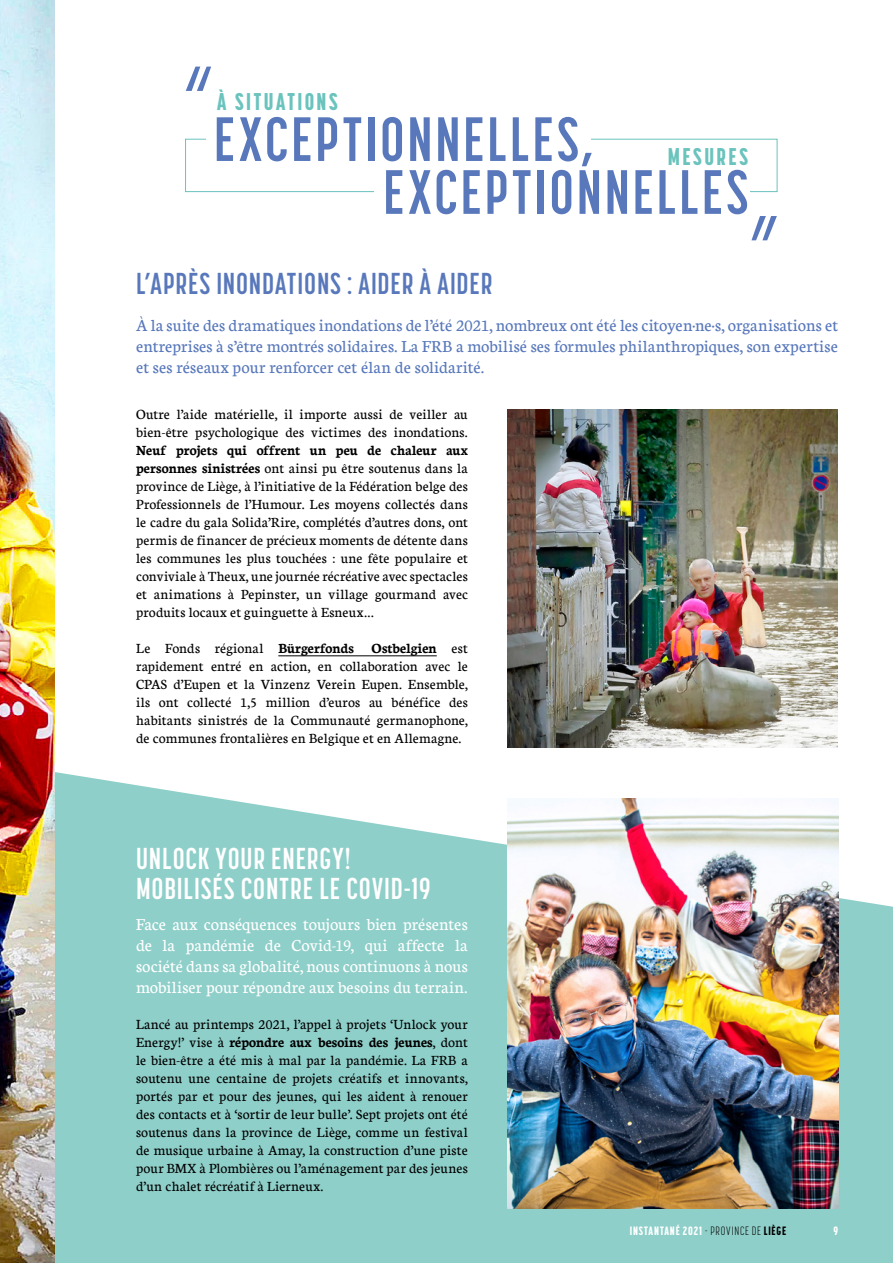
<style>
.page{position:relative;width:893px;height:1263px;background:#fff}
.page>*{position:absolute;margin:0;border:0;box-sizing:border-box;transform-origin:0 0}
.t1{font:300 123.45px "Korolev Compressed";color:#5878bb}
.t2{font:700 61.95px/52.8px "Korolev Compressed";letter-spacing:.045em;color:#5878bb}
.t3{font:700 30px/30px "Korolev Compressed";letter-spacing:.03em;color:#fff}
.t4{font:700 30px "Korolev Compressed";letter-spacing:.025em;color:#5878bb}
.t5{font:800 24px "Korolev Compressed";letter-spacing:.105em;color:#6bc3bd}
.t6{font:18px/21px "Neuton";letter-spacing:.005em;color:#5878bb;text-align:justify}
.t7{font:18px/21px "Neuton";letter-spacing:.005em;color:#fff;text-align:justify}
.t8{font:15px/18px "Neuton";letter-spacing:.01em;color:#000;text-align:justify}
.t9{font:800 12px "Korolev Compressed";letter-spacing:.07em;color:#fff}
.s1{font-weight:700}
.s2{font-weight:300;color:#000}
.s3{color:#000}
</style>
<div class="page">
<svg style="left:54px;top:763px;width:839px;height:500px;background:#9ed5d0"></svg>
<img style="left:0;top:0;width:54px;height:1263px">
<hr style="left:278px;top:655px;width:159px;height:1px;background:#000">
<img style="left:507px;top:409px;width:331px;height:338px">
<img style="left:507px;top:799px;width:332px;height:410px">
<div style="left:185px;top:139px;width:592px;height:53px;border:1px solid #6bc3bd"></div>
<div style="left:207px;top:136px;width:384px;height:6px;background:#fff"></div>
<div style="left:375px;top:188px;width:375px;height:6px;background:#fff"></div>
<h1 class="t1" style="left:183px;top:43px;width:34px">“</h1>
<h3 class="t5" style="left:217px;top:87px;width:122px">À SITUATIONS</h3>
<h2 class="t2" style="left:383px;top:112px;width:366px;text-indent:-169px">EXCEPTIONNELLES,<br>EXCEPTIONNELLES</h2>
<h3 class="t5" style="left:668px;top:143px;width:82px">MESURES</h3>
<h1 class="t1" style="left:748px;top:192px;width:33px">”</h1>
<h3 class="t4" style="left:136px;top:267px;width:358px">L’APRÈS INONDATIONS : AIDER À AIDER</h3>
<p class="t6" style="left:136px;top:314px;width:703px">À la suite des dramatiques inondations de l’été 2021, nombreux ont été les citoyen·ne·s, organisations et entreprises à s’être montrés solidaires. La FRB a mobilisé ses formules philanthropiques, son expertise et ses réseaux pour renforcer cet élan de solidarité.</p>
<p class="t8" style="left:136px;top:405px;width:333px">Outre l’aide matérielle, il importe aussi de veiller au bien-être psychologique des victimes des inondations.</p>
<p class="t8" style="left:136px;top:441px;width:333px"><span class="s1">Neuf projets qui offrent un peu de chaleur aux personnes sinistrées</span> ont ainsi pu être soutenus dans la province de Liège, à l’initiative de la Fédération belge des Professionnels de l’Humour. Les moyens collectés dans le cadre du gala Solida’Rire, complétés d’autres dons, ont permis de financer de précieux moments de détente dans les communes les plus touchées : une fête populaire et conviviale à Theux, une journée récréative avec spectacles et animations à Pepinster, un village gourmand avec produits locaux et guinguette à Esneux…</p>
<p class="t8" style="left:136px;top:639px;width:333px">Le Fonds régional <span class="s1">Bürgerfonds Ostbelgien</span> est rapidement entré en action, en collaboration avec le CPAS d’Eupen et la Vinzenz Verein Eupen. Ensemble, ils ont collecté 1,5 million d’euros au bénéfice des habitants sinistrés de la Communauté germanophone, de communes frontalières en Belgique et en Allemagne.</p>
<h3 class="t3" style="left:136px;top:844px;width:296px">UNLOCK YOUR ENERGY!<br>MOBILISÉS CONTRE LE COVID-19</h3>
<p class="t7" style="left:136px;top:913px;width:333px">Face aux conséquences toujours bien présentes de la pandémie de Covid-19, qui affecte la société dans sa globalité, nous continuons à nous mobiliser pour répondre aux besoins du terrain.</p>
<p class="t8" style="left:136px;top:1015px;width:333px">Lancé au printemps 2021, l’appel à projets ‘Unlock your Energy!’ vise à <span class="s1">répondre aux besoins des jeunes</span>, dont le bien-être a été mis à mal par la pandémie. La FRB a soutenu une centaine de projets créatifs et innovants, portés par et pour des jeunes, qui les aident à renouer des contacts et à ‘sortir de leur bulle’. Sept projets ont été soutenus dans la province de Liège, comme un festival de musique urbaine à Amay, la construction d’une piste pour BMX à Plombières ou l’aménagement par des jeunes d’un chalet récréatif à Lierneux.</p>
<p class="t9" style="left:630px;top:1224px;width:158px">INSTANTANÉ 2021 <span class="s2">- PROVINCE DE</span> <span class="s3">LIÈGE</span></p>
<p class="t9" style="left:833px;top:1224px;width:6px">9</p>
</div>
